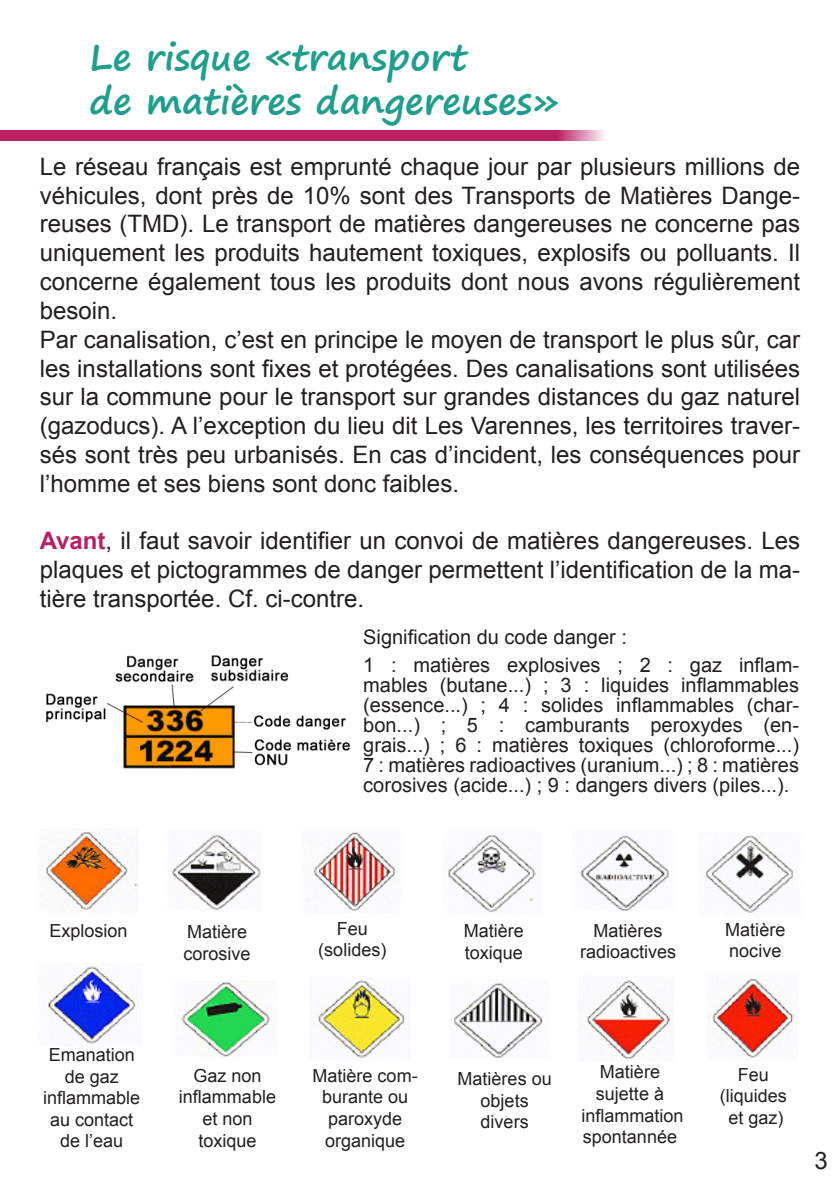
<style>
.page{position:relative;width:840px;height:1191px;background:#fff}
.page>*{position:absolute;margin:0;border:0;box-sizing:border-box;transform-origin:0 0}
.t1{font:700 36px "Segoe Print";color:#1e9f8c}
.t2{font:24px/28.8px "Arial";color:#231f20;text-align:justify}
.t3{font:20px/20px "Arial";color:#231f20;text-align:justify}
.t4{font:18px/21.6px "Arial";color:#231f20;text-align:center}
.s1{font-weight:700;color:#ba1f63}
</style>
<div class="page">
<div style="left:0;top:130px;width:607px;height:11px;background:#ba1f63"></div>
<img style="left:46px;top:655px;width:305px;height:114px">
<img style="left:46px;top:832px;width:92px;height:79px">
<img style="left:708px;top:979px;width:88px;height:79px">
<img style="left:313px;top:832px;width:84px;height:79px">
<img style="left:587px;top:980px;width:83px;height:79px">
<img style="left:48px;top:966px;width:88px;height:78px">
<img style="left:318px;top:979px;width:88px;height:80px">
<img style="left:448px;top:834px;width:88px;height:78px">
<img style="left:706px;top:832px;width:87px;height:81px">
<img style="left:170px;top:834px;width:91px;height:76px">
<img style="left:181px;top:980px;width:90px;height:77px">
<img style="left:451px;top:983px;width:92px;height:75px">
<img style="left:572px;top:836px;width:99px;height:75px">
<p class="t1" style="left:89px;top:25px;width:379px">Le risque «transport</p>
<p class="t1" style="left:89px;top:68px;width:470px">de matières dangereuses»</p>
<p class="t2" style="left:40px;top:152px;width:761px">Le réseau français est emprunté chaque jour par plusieurs millions de véhicules, dont près de 10% sont des Transports de Matières Dange&shy;reuses (TMD). Le transport de matières dangereuses ne concerne pas uniquement les produits hautement toxiques, explosifs ou polluants. Il concerne également tous les produits dont nous avons régulièrement besoin.</p>
<p class="t2" style="left:40px;top:325px;width:761px">Par canalisation, c’est en principe le moyen de transport le plus sûr, car les installations sont fixes et protégées. Des canalisations sont utilisées sur la commune pour le transport sur grandes distances du gaz naturel (gazoducs). A l’exception du lieu dit Les Varennes, les territoires traver&shy;sés sont très peu urbanisés. En cas d’incident, les conséquences pour l’homme et ses biens sont donc faibles.</p>
<p class="t2" style="left:40px;top:527px;width:761px"><span class="s1">Avant</span>, il faut savoir identifier un convoi de matières dangereuses. Les plaques et pictogrammes de danger permettent l’identification de la ma&shy;tière transportée. Cf. ci-contre.</p>
<p class="t3" style="left:363px;top:627px;width:265px">Signification du code danger :</p>
<p class="t3" style="left:363px;top:655px;width:437px">1 : matières explosives ; 2 : gaz inflam&shy;mables (butane...) ; 3 : liquides inflammables (essence...) ; 4 : solides inflammables (char&shy;bon...) ; 5 : camburants peroxydes (en&shy;grais...) ; 6 : matières toxiques (chloroforme...)<br>7 : matières radioactives (uranium...) ; 8 : matières corosives (acide...) ; 9 : dangers divers (piles...).</p>
<p class="t4" style="left:49px;top:920px;width:80px">Explosion</p>
<p class="t4" style="left:49px;top:1044px;width:88px">Emanation</p>
<p class="t4" style="left:65px;top:1065px;width:56px">de gaz</p>
<p class="t4" style="left:43px;top:1087px;width:99px">inflammable</p>
<p class="t4" style="left:50px;top:1108px;width:85px">au contact</p>
<p class="t4" style="left:60px;top:1130px;width:65px">de l’eau</p>
<p class="t4" style="left:187px;top:921px;width:62px">Matière</p>
<p class="t4" style="left:183px;top:943px;width:69px">corosive</p>
<p class="t4" style="left:336px;top:917px;width:33px">Feu</p>
<p class="t4" style="left:318px;top:939px;width:70px">(solides)</p>
<p class="t4" style="left:193px;top:1064px;width:70px">Gaz non</p>
<p class="t4" style="left:179px;top:1086px;width:99px">inflammable</p>
<p class="t4" style="left:202px;top:1108px;width:52px">et non</p>
<p class="t4" style="left:198px;top:1129px;width:60px">toxique</p>
<p class="t4" style="left:312px;top:1064px;width:107px">Matière com&shy;burante ou paroxyde</p>
<p class="t4" style="left:325px;top:1129px;width:82px">organique</p>
<p class="t4" style="left:463px;top:920px;width:62px">Matière</p>
<p class="t4" style="left:464px;top:941px;width:60px">toxique</p>
<p class="t4" style="left:593px;top:919px;width:71px">Matières</p>
<p class="t4" style="left:579px;top:941px;width:98px">radioactives</p>
<p class="t4" style="left:724px;top:918px;width:62px">Matière</p>
<p class="t4" style="left:728px;top:940px;width:54px">nocive</p>
<p class="t4" style="left:457px;top:1068px;width:96px">Matières ou</p>
<p class="t4" style="left:480px;top:1089px;width:50px">objets</p>
<p class="t4" style="left:480px;top:1111px;width:50px">divers</p>
<p class="t4" style="left:599px;top:1061px;width:62px">Matière</p>
<p class="t4" style="left:595px;top:1083px;width:70px">sujette à</p>
<p class="t4" style="left:581px;top:1104px;width:104px">inflammation</p>
<p class="t4" style="left:582px;top:1126px;width:96px">spontannée</p>
<p class="t4" style="left:737px;top:1063px;width:33px">Feu</p>
<p class="t4" style="left:719px;top:1085px;width:69px">(liquides</p>
<p class="t4" style="left:728px;top:1107px;width:57px">et gaz)</p>
<p class="t2" style="left:813px;top:1146px;width:15px">3</p>
</div>
